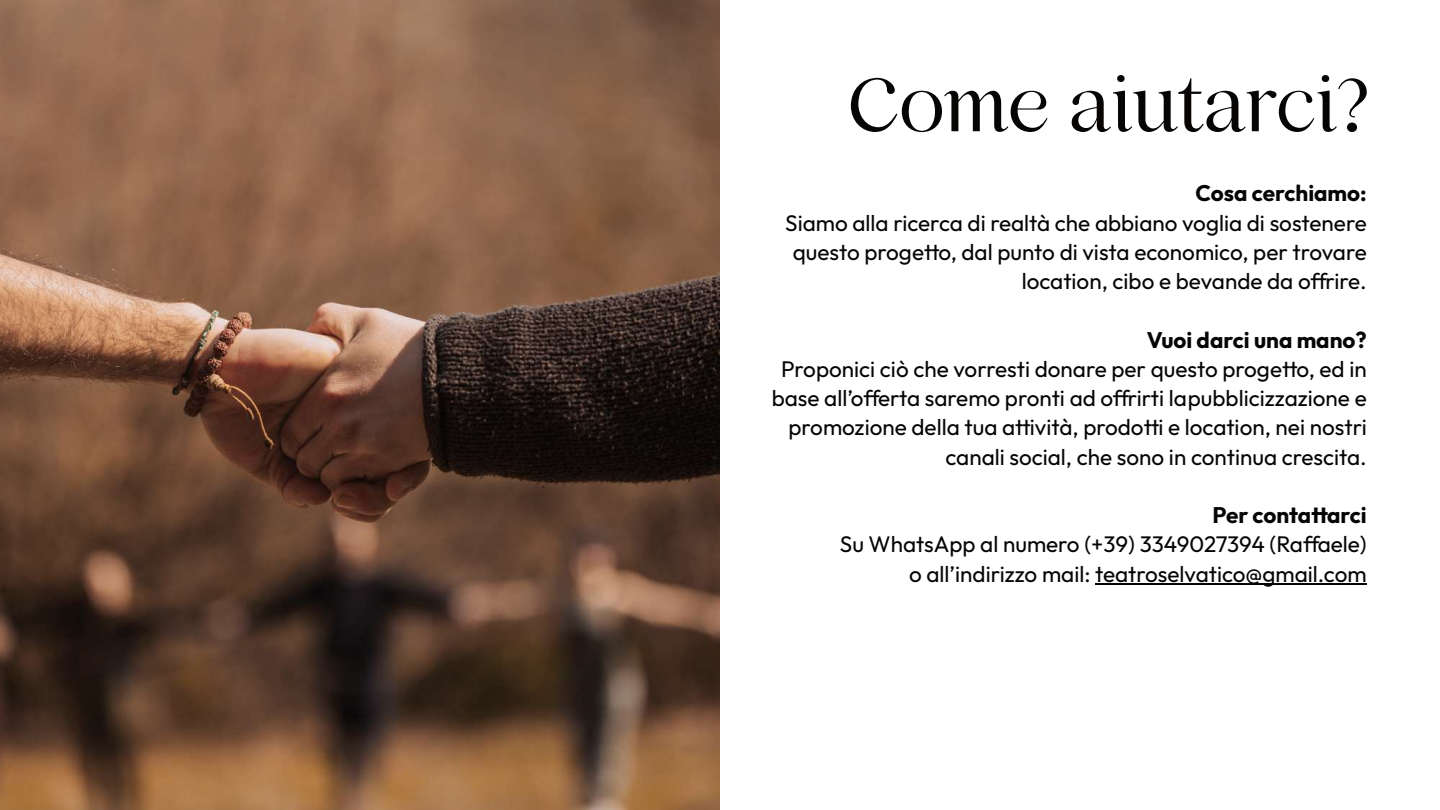
<style>
.page{position:relative;width:1440px;height:810px;background:#fff}
.page>*{position:absolute;margin:0;border:0;box-sizing:border-box;transform-origin:0 0}
.t1{font:75px "Nelphim";color:#070504}
.t2{font:22.5px/29.2px "Outfit";color:#070504;text-align:right}
.t3{font:700 22.5px "Outfit";color:#070504}
</style>
<div class="page">
<img style="left:0;top:1px;width:720px;height:809px">
<hr style="left:1095px;top:584px;width:272px;height:1px;background:#070504">
<h1 class="t1" style="left:849px;top:61px;width:520px">Come aiutarci?</h1>
<p class="t3" style="left:1196px;top:179px;width:173px">Cosa cerchiamo:</p>
<p class="t2" style="left:785px;top:208px;width:583px">Siamo alla ricerca di realtà che abbiano voglia di sostenere questo progetto, dal punto di vista economico, per trovare location, cibo e bevande da offrire.</p>
<p class="t3" style="left:1147px;top:325px;width:221px">Vuoi darci una mano?</p>
<p class="t2" style="left:772px;top:354px;width:597px">Proponici ciò che vorresti donare per questo progetto, ed in base all’offerta saremo pronti ad offrirti lapubblicizzazione e promozione della tua attività, prodotti e location, nei nostri canali social, che sono in continua crescita.</p>
<p class="t3" style="left:1212px;top:501px;width:156px">Per contattarci</p>
<p class="t2" style="left:840px;top:529px;width:528px">Su WhatsApp al numero (+39) 3349027394 (Raffaele) o all’indirizzo mail: teatroselvatico@gmail.com</p>
</div>
